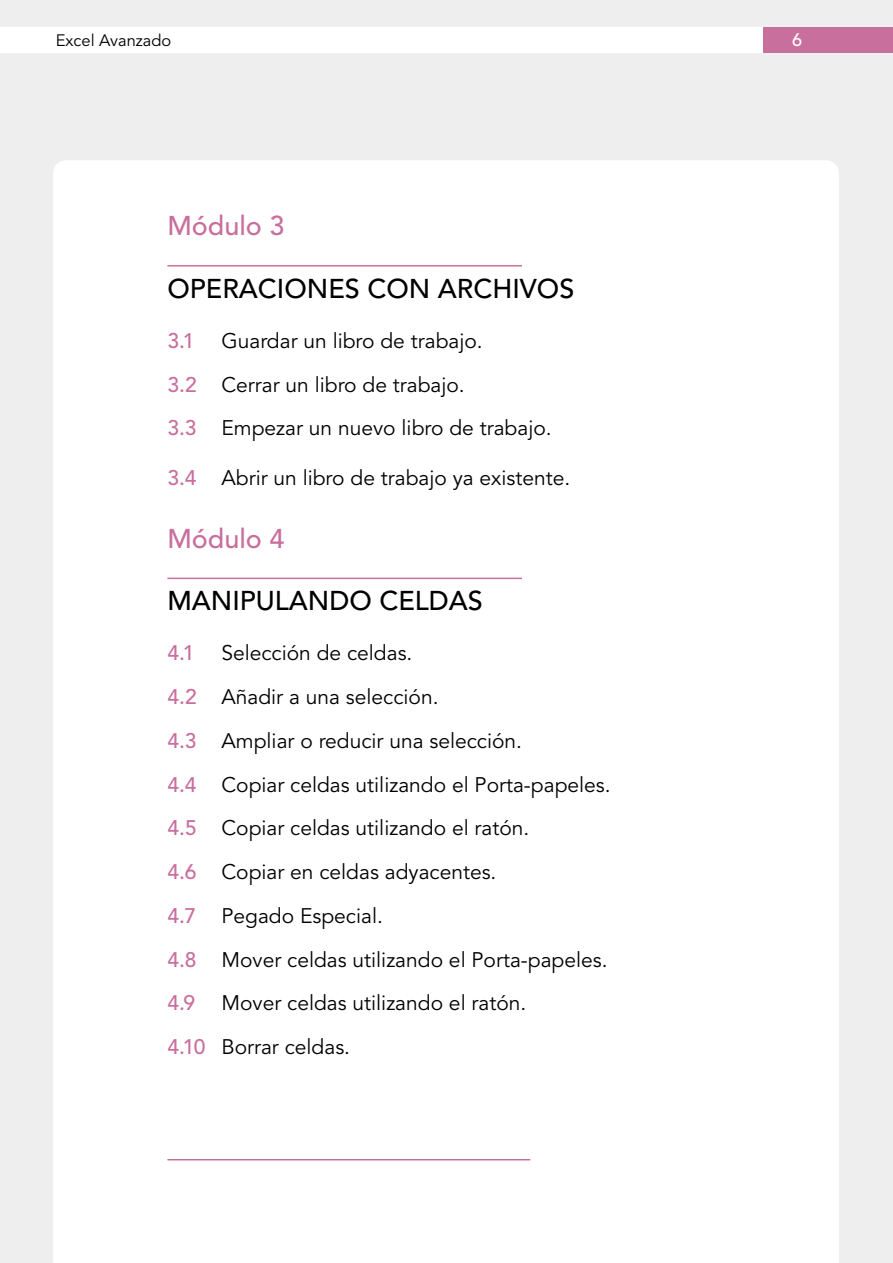
<style>
.page{position:relative;width:893px;height:1263px;background:#eee}
.page>*{position:absolute;margin:0;border:0;box-sizing:border-box;transform-origin:0 0}
.t1{font:500 27px "Avenir LT Std";color:#000}
.t2{font:500 27px "Avenir LT Std";color:#c96f9d}
.t3{font:21px/43.8px "Avenir LT Std";color:#000}
.t4{font:500 21px "Avenir LT Std";color:#c96f9d}
.t5{font:500 18px "Avenir LT Std";color:#fff}
.t6{font:16.5px "Avenir LT Std";color:#000}
.s1{font-weight:500;color:#c96f9d}
</style>
<div class="page">
<div style="left:53px;top:160px;width:786px;height:1103px;background:#fff"></div>
<div style="left:0;top:28px;width:893px;height:25px;background:#fff"></div>
<div style="left:763px;top:28px;width:130px;height:25px;background:#c96f9d"></div>
<hr style="left:167px;top:265px;width:355px;height:2px;background:#c96f9d">
<hr style="left:167px;top:578px;width:355px;height:1px;background:#c96f9d">
<hr style="left:167px;top:1159px;width:363px;height:1px;background:#c96f9d">
<p class="t6" style="left:56px;top:31px;width:117px">Excel Avanzado</p>
<p class="t5" style="left:792px;top:30px;width:12px">6</p>
<p class="t2" style="left:167px;top:210px;width:119px">Módulo 3</p>
<p class="t1" style="left:167px;top:273px;width:408px">OPERACIONES CON ARCHIVOS</p>
<p class="t4" style="left:167px;top:328px;width:29px">3.1</p>
<p class="t3" style="left:167px;top:319px;width:386px;text-indent:54px">Guardar un libro de trabajo.<br><span class="s1">3.2</span> Cerrar un libro de trabajo.<br><span class="s1">3.3</span> Empezar un nuevo libro de trabajo.</p>
<p class="t3" style="left:167px;top:457px;width:404px"><span class="s1">3.4</span> Abrir un libro de trabajo ya existente.</p>
<p class="t2" style="left:167px;top:523px;width:119px">Módulo 4</p>
<p class="t1" style="left:167px;top:585px;width:317px">MANIPULANDO CELDAS</p>
<p class="t4" style="left:167px;top:641px;width:29px">4.1</p>
<p class="t3" style="left:167px;top:632px;width:445px;text-indent:54px">Selección de celdas.<br><span class="s1">4.2</span> Añadir a una selección.<br><span class="s1">4.3</span> Ampliar o reducir una selección.<br><span class="s1">4.4</span> Copiar celdas utilizando el Porta-papeles.<br><span class="s1">4.5</span> Copiar celdas utilizando el ratón.<br><span class="s1">4.6</span> Copiar en celdas adyacentes.<br><span class="s1">4.7</span> Pegado Especial.<br><span class="s1">4.8</span> Mover celdas utilizando el Porta-papeles.<br><span class="s1">4.9</span> Mover celdas utilizando el ratón.<br><span class="s1">4.10</span> Borrar celdas.</p>
</div>
